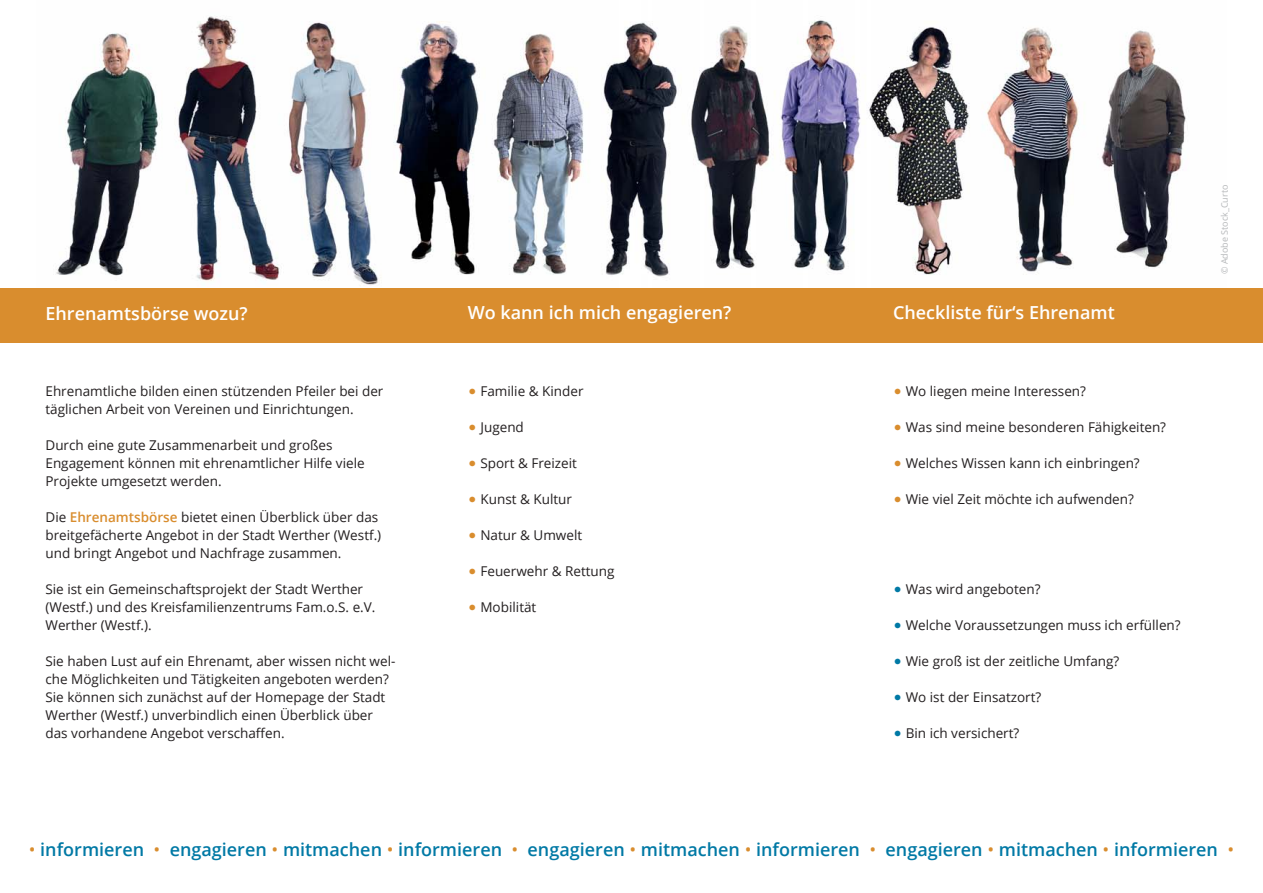
<style>
.page{position:relative;width:1263px;height:893px;background:#fff}
.page>*{position:absolute;margin:0;border:0;box-sizing:border-box;transform-origin:0 0}
.t1{font:600 18px "Open Sans";color:#0079a5}
.t2{font:600 18px "Open Sans";color:#fff}
.t3{font:13.5px/18px "Open Sans";color:#231f20}
.t4{font:9px "Open Sans";color:#b6b8ba}
.s1{font-weight:600;color:#d98d2e}
.s2{font-weight:400;color:#d98d2e}
</style>
<div class="page">
<img style="left:56px;top:16px;width:1130px;height:269px">
<div style="left:0;top:288px;width:1263px;height:54px;background:#d98d2e"></div>
<h1 class="t2" style="left:45px;top:301px;width:204px">Ehrenamtsbörse wozu?</h1>
<h1 class="t2" style="left:468px;top:299px;width:265px">Wo kann ich mich engagieren?</h1>
<p class="t3" style="left:45px;top:382px;width:339px">Ehrenamtliche bilden einen stützenden Pfeiler bei der täglichen Arbeit von Vereinen und Einrichtungen.</p>
<p class="t3" style="left:45px;top:436px;width:321px">Durch eine gute Zusammenarbeit und großes<br>Engagement können mit ehrenamtlicher Hilfe viele<br>Projekte umgesetzt werden.</p>
<p class="t3" style="left:45px;top:508px;width:337px">Die <span class="s1">Ehrenamtsbörse</span> bietet einen Überblick über das breitgefächerte Angebot in der Stadt Werther (Westf.) und bringt Angebot und Nachfrage zusammen.</p>
<p class="t3" style="left:45px;top:580px;width:331px">Sie ist ein Gemeinschaftsprojekt der Stadt Werther (Westf.) und des Kreisfamilienzentrums Fam.o.S. e.V.<br>Werther (Westf.).</p>
<p class="t3" style="left:45px;top:652px;width:351px">Sie haben Lust auf ein Ehrenamt, aber wissen nicht wel&shy;che Möglichkeiten und Tätigkeiten angeboten werden?<br>Sie können sich zunächst auf der Homepage der Stadt Werther (Westf.) unverbindlich einen Überblick über das vorhandene Angebot verschaffen.</p>
<p class="t3" style="left:480px;top:382px;width:105px">Familie &amp; Kinder</p>
<p class="t3" style="left:480px;top:418px;width:45px">Jugend</p>
<p class="t3" style="left:480px;top:454px;width:98px">Sport &amp; Freizeit</p>
<p class="t3" style="left:480px;top:490px;width:93px">Kunst &amp; Kultur</p>
<p class="t3" style="left:480px;top:526px;width:103px">Natur &amp; Umwelt</p>
<p class="t3" style="left:480px;top:562px;width:136px">Feuerwehr &amp; Rettung</p>
<p class="t3" style="left:480px;top:598px;width:57px">Mobilität</p>
<h1 class="t2" style="left:893px;top:299px;width:223px">Checkliste für‘s Ehrenamt</h1>
<p class="t3" style="left:906px;top:382px;width:182px">Wo liegen meine Interessen?</p>
<p class="t3" style="left:906px;top:418px;width:262px">Was sind meine besonderen Fähigkeiten?</p>
<p class="t3" style="left:906px;top:454px;width:236px">Welches Wissen kann ich einbringen?</p>
<p class="t3" style="left:906px;top:490px;width:230px">Wie viel Zeit möchte ich aufwenden?</p>
<p class="t3" style="left:906px;top:580px;width:136px">Was wird angeboten?</p>
<p class="t3" style="left:906px;top:616px;width:276px">Welche Voraussetzungen muss ich erfüllen?</p>
<p class="t3" style="left:906px;top:652px;width:215px">Wie groß ist der zeitliche Umfang?</p>
<p class="t3" style="left:906px;top:688px;width:137px">Wo ist der Einsatzort?</p>
<p class="t3" style="left:906px;top:724px;width:115px">Bin ich versichert?</p>
<p class="t4" style="left:1218px;top:274px;width:91px;rotate:-90deg">© Adobe Stock_Curto</p>
<h1 class="t1" style="left:29px;top:836px;width:1207px"><span class="s2">•</span> informieren <span class="s2">•</span> engagieren <span class="s2">•</span> mitmachen <span class="s2">•</span> informieren <span class="s2">•</span> engagieren <span class="s2">•</span> mitmachen <span class="s2">•</span> informieren <span class="s2">•</span> engagieren <span class="s2">•</span> mitmachen <span class="s2">•</span> informieren <span class="s2">•</span></h1>
</div>
